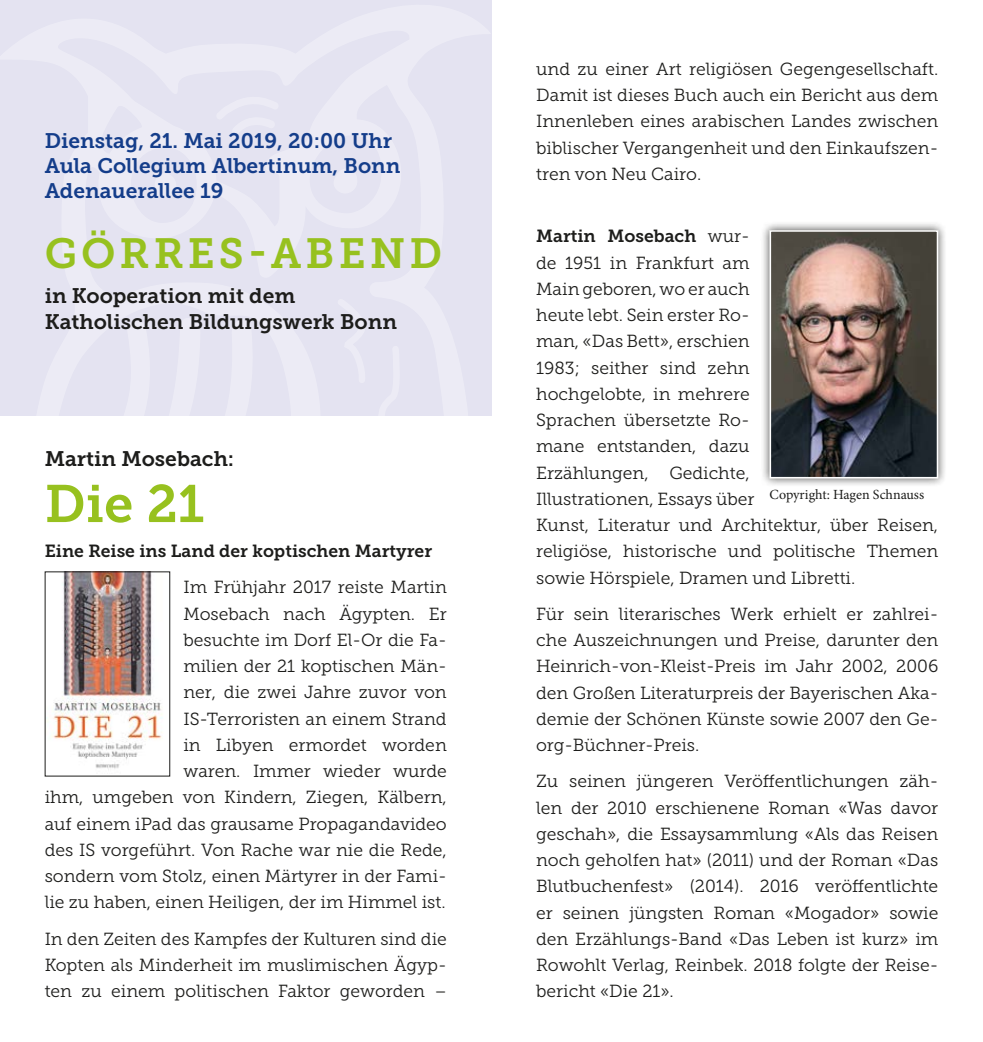
<style>
.page{position:relative;width:983px;height:1042px;background:#fff}
.page>*{position:absolute;margin:0;border:0;box-sizing:border-box;transform-origin:0 0}
.t1{font:52.5px "Museo Slab 700";color:#97c11f}
.t2{font:42px "Museo Slab 700";letter-spacing:.1em;color:#97c11f}
.t3{font:21px/25.2px "Museo Slab 700";color:#143d8a}
.t4{font:21px/25.2px "Museo Slab 700";color:#1d1d1b}
.t5{font:17.5px/26.2px "Museo Slab 300";color:#1d1d1b;text-align:justify}
.t6{font:17.5px "Museo Slab 700";color:#1d1d1b}
.t7{font:14px "Minion Pro";letter-spacing:-.005em;color:#1d1d1b}
.s1{font-family:"Museo Slab 300"}
</style>
<div class="page">
<div style="left:0;top:5px;width:491px;height:411px;background:#e4e3f1"></div>
<div style="left:332px;top:293px;width:70px;height:123px;background:#e4e3f1"></div>
<div style="left:760px;top:221px;width:187px;height:266px;background:#1d1d1b;opacity:.75"></div>
<img style="left:772px;top:233px;width:163px;height:242px">
<div style="left:769px;top:230px;width:169px;height:248px;border:2px solid #fff"></div>
<img style="left:47px;top:573px;width:115px;height:197px">
<div style="left:45px;top:571px;width:125px;height:205px;border:1px solid #1d1d1b"></div>
<p class="t3" style="left:45px;top:128px;width:357px">Dienstag, 21. Mai 2019, 20:00 Uhr<br>Aula Collegium Albertinum, Bonn<br>Adenauerallee 19</p>
<h2 class="t2" style="left:45px;top:230px;width:399px">GÖRRES-ABEND</h2>
<p class="t4" style="left:45px;top:284px;width:354px">in Kooperation mit dem<br>Katholischen Bildungswerk Bonn</p>
<p class="t4" style="left:45px;top:446px;width:191px">Martin Mosebach:</p>
<h1 class="t1" style="left:45px;top:474px;width:161px">Die 21</h1>
<p class="t6" style="left:45px;top:541px;width:389px">Eine Reise ins Land der koptischen Martyrer</p>
<p class="t5" style="left:45px;top:574px;width:403px;text-align:right">Im Frühjahr 2017 reiste Martin<br>Mosebach nach Ägypten. Er<br>besuchte im Dorf El-Or die Fa-<br>milien der 21 koptischen Män-<br>ner, die zwei Jahre zuvor von<br>IS-Terroristen an einem Strand<br>in Libyen ermordet worden<br>waren. Immer wieder wurde<br>ihm, umgeben von Kindern, Ziegen, Kälbern, auf einem iPad das grausame Propagandavideo des IS vorgeführt. Von Rache war nie die Rede, sondern vom Stolz, einen Märtyrer in der Fami&shy;lie zu haben, einen Heiligen, der im Himmel ist.</p>
<p class="t5" style="left:45px;top:925px;width:403px">In den Zeiten des Kampfes der Kulturen sind die Kopten als Minderheit im muslimischen Ägyp&shy;ten zu einem politischen Faktor geworden –</p>
<p class="t5" style="left:536px;top:56px;width:403px">und zu einer Art religiösen Gegengesellschaft.<br>Damit ist dieses Buch auch ein Bericht aus dem Innenleben eines arabischen Landes zwischen biblischer Vergangenheit und den Einkaufszen&shy;tren von Neu Cairo.</p>
<p class="t6" style="left:536px;top:226px;width:215px">Martin Mosebach <span class="s1">wur-</span></p>
<p class="t5" style="left:536px;top:249px;width:403px;text-align:left">de 1951 in Frankfurt am<br>Main geboren, wo er auch<br>heute lebt. Sein erster Ro-<br>man, «Das Bett», erschien<br>1983; seither sind zehn<br>hochgelobte, in mehrere<br>Sprachen übersetzte Ro-<br>mane entstanden, dazu<br>Erzählungen, Gedichte,<br>Illustrationen, Essays über<br>Kunst, Literatur und Architektur, über Reisen, religiöse, historische und politische Themen sowie Hörspiele, Dramen und Libretti.</p>
<p class="t5" style="left:536px;top:601px;width:403px">Für sein literarisches Werk erhielt er zahlrei&shy;che Auszeichnungen und Preise, darunter den Heinrich-von-Kleist-Preis im Jahr 2002, 2006 den Großen Literaturpreis der Bayerischen Aka&shy;demie der Schönen Künste sowie 2007 den Ge&shy;org-Büchner-Preis.</p>
<p class="t5" style="left:536px;top:768px;width:403px">Zu seinen jüngeren Veröffentlichungen zäh&shy;len der 2010 erschienene Roman «Was davor geschah», die Essaysammlung «Als das Reisen noch geholfen hat» (2011) und der Roman «Das Blutbuchenfest» (2014). 2016 veröffentlichte er seinen jüngsten Roman «Mogador» sowie den Erzählungs-Band «Das Leben ist kurz» im Rowohlt Verlag, Reinbek. 2018 folgte der Reise&shy;bericht «Die 21».</p>
<p class="t7" style="left:769px;top:485px;width:156px">Copyright: Hagen Schnauss</p>
</div>
